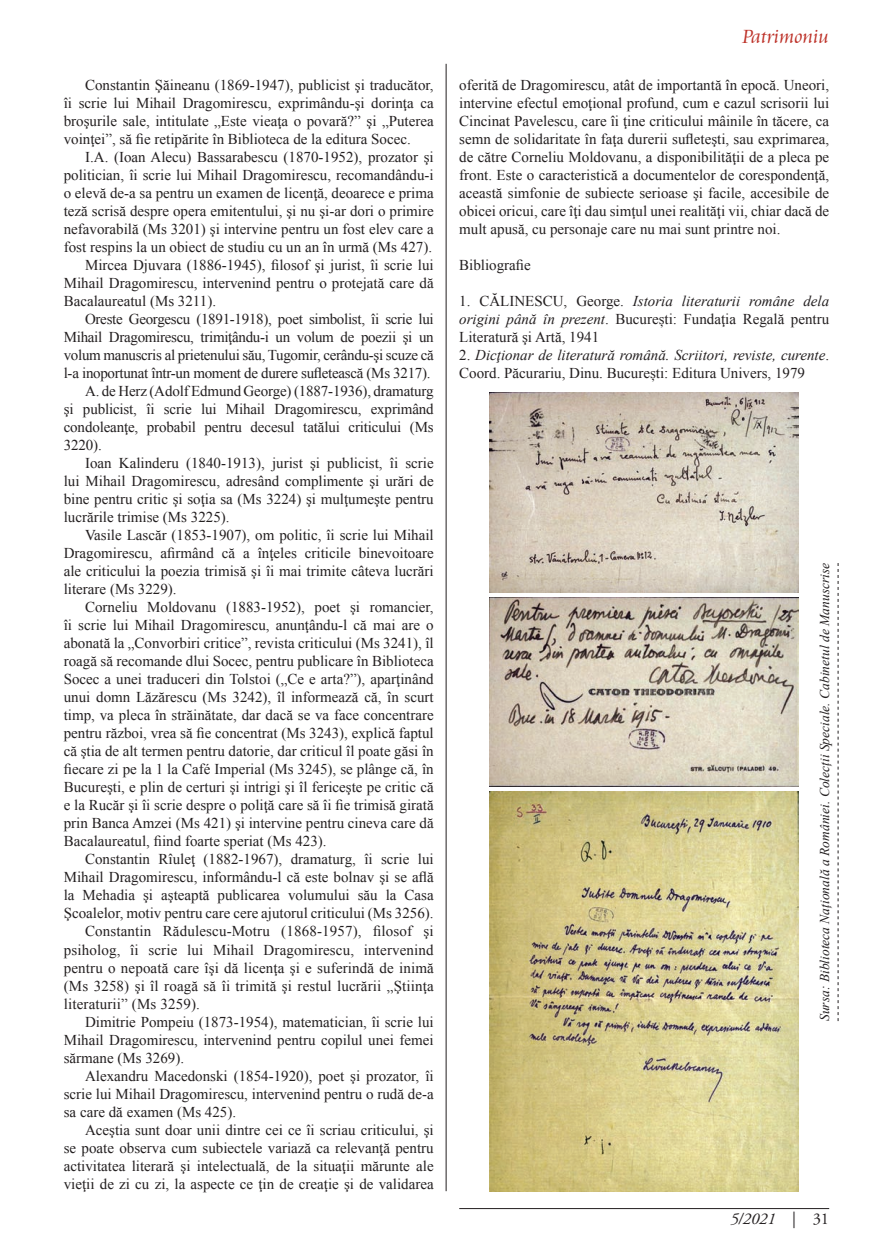
<style>
.page{position:relative;width:893px;height:1255px;background:#fff}
.page>*{position:absolute;margin:0;border:0;box-sizing:border-box;transform-origin:0 0}
.t1{font:300 21px "Cataneo BT";color:#bd3128}
.t2{font:italic 16.5px "Adobe Garamond Pro";color:#231f20}
.t3{font:15px/18px "Times New Roman";color:#231f20;text-align:justify}
.t4{font:15px "Times New Roman";letter-spacing:-.02em;color:#231f20}
.t5{font:italic 13.5px "Times New Roman";color:#231f20}
.s1{font-style:italic}
.s2{font-style:normal}
</style>
<div class="page">
<hr style="left:459px;top:1208px;width:370px;height:1px;background:#231f20">
<hr style="left:446px;top:64px;width:1px;height:1127px;background:#231f20">
<img style="left:490px;top:393px;width:309px;height:199px">
<img style="left:490px;top:791px;width:309px;height:400px">
<img style="left:490px;top:597px;width:309px;height:189px">
<svg style="left:838px;top:563px;width:1px;height:458px"></svg>
<p class="t3" style="left:64px;top:76px;width:371px;text-indent:21px">Constantin Şăineanu (1869-1947), publicist şi traducător, îi scrie lui Mihail Dragomirescu, exprimându-şi dorinţa ca broşurile sale, intitulate „Este vieaţa o povară?” şi „Puterea voinţei”, să fie retipărite în Biblioteca de la editura Socec.</p>
<p class="t3" style="left:85px;top:148px;width:350px">I.A. (Ioan Alecu) Bassarabescu (1870-1952), prozator şi</p>
<p class="t3" style="left:64px;top:166px;width:371px">politician, îi scrie lui Mihail Dragomirescu, recomandându-i</p>
<p class="t3" style="left:64px;top:184px;width:371px">o elevă de-a sa pentru un examen de licenţă, deoarece e prima</p>
<p class="t3" style="left:64px;top:202px;width:371px">teză scrisă despre opera emitentului, şi nu şi-ar dori o primire</p>
<p class="t3" style="left:64px;top:220px;width:371px">nefavorabilă (Ms 3201) şi intervine pentru un fost elev care a</p>
<p class="t3" style="left:64px;top:238px;width:370px">fost respins la un obiect de studiu cu un an în urmă (Ms 427).</p>
<p class="t3" style="left:85px;top:256px;width:350px">Mircea Djuvara (1886-1945), filosof şi jurist, îi scrie lui</p>
<p class="t3" style="left:64px;top:274px;width:371px">Mihail Dragomirescu, intervenind pentru o protejată care dă</p>
<p class="t3" style="left:64px;top:292px;width:154px">Bacalaureatul (Ms 3211).</p>
<p class="t4" style="left:85px;top:309px;width:350px">Oreste Georgescu (1891-1918), poet simbolist, îi scrie lui</p>
<p class="t4" style="left:64px;top:327px;width:371px">Mihail Dragomirescu, trimiţându-i un volum de poezii şi un</p>
<p class="t4" style="left:64px;top:345px;width:371px">volum manuscris al prietenului său, Tugomir, cerându-şi scuze că</p>
<p class="t4" style="left:64px;top:363px;width:368px">l-a inoportunat într-un moment de durere sufletească (Ms 3217).</p>
<p class="t3" style="left:85px;top:382px;width:350px">A. de Herz (Adolf Edmund George) (1887-1936), dramaturg</p>
<p class="t3" style="left:64px;top:400px;width:371px">şi publicist, îi scrie lui Mihail Dragomirescu, exprimând</p>
<p class="t3" style="left:64px;top:418px;width:371px">condoleanţe, probabil pentru decesul tatălui criticului (Ms</p>
<p class="t3" style="left:64px;top:436px;width:39px">3220).</p>
<p class="t3" style="left:85px;top:454px;width:350px">Ioan Kalinderu (1840-1913), jurist şi publicist, îi scrie</p>
<p class="t3" style="left:64px;top:472px;width:371px">lui Mihail Dragomirescu, adresând complimente şi urări de</p>
<p class="t3" style="left:64px;top:490px;width:371px">bine pentru critic şi soţia sa (Ms 3224) şi mulţumeşte pentru</p>
<p class="t3" style="left:64px;top:508px;width:167px">lucrările trimise (Ms 3225).</p>
<p class="t3" style="left:85px;top:526px;width:350px">Vasile Lascăr (1853-1907), om politic, îi scrie lui Mihail</p>
<p class="t3" style="left:64px;top:544px;width:371px">Dragomirescu, afirmând că a înţeles criticile binevoitoare</p>
<p class="t3" style="left:64px;top:562px;width:371px">ale criticului la poezia trimisă şi îi mai trimite câteva lucrări</p>
<p class="t3" style="left:64px;top:580px;width:114px">literare (Ms 3229).</p>
<p class="t3" style="left:85px;top:598px;width:350px">Corneliu Moldovanu (1883-1952), poet şi romancier,</p>
<p class="t3" style="left:64px;top:616px;width:371px">îi scrie lui Mihail Dragomirescu, anunţându-l că mai are o</p>
<p class="t3" style="left:64px;top:634px;width:371px">abonată la „Convorbiri critice”, revista criticului (Ms 3241), îl</p>
<p class="t3" style="left:64px;top:652px;width:371px">roagă să recomande dlui Socec, pentru publicare în Biblioteca</p>
<p class="t3" style="left:64px;top:670px;width:371px">Socec a unei traduceri din Tolstoi („Ce e arta?”), aparţinând</p>
<p class="t3" style="left:64px;top:688px;width:371px">unui domn Lăzărescu (Ms 3242), îl informează că, în scurt</p>
<p class="t3" style="left:64px;top:706px;width:371px">timp, va pleca în străinătate, dar dacă se va face concentrare</p>
<p class="t3" style="left:64px;top:724px;width:371px">pentru război, vrea să fie concentrat (Ms 3243), explică faptul</p>
<p class="t3" style="left:64px;top:742px;width:371px">că ştia de alt termen pentru datorie, dar criticul îl poate găsi în</p>
<p class="t3" style="left:64px;top:760px;width:371px">fiecare zi pe la 1 la Café Imperial (Ms 3245), se plânge că, în</p>
<p class="t3" style="left:64px;top:778px;width:371px">Bucureşti, e plin de certuri şi intrigi şi îl fericeşte pe critic că</p>
<p class="t3" style="left:64px;top:796px;width:371px">e la Rucăr şi îi scrie despre o poliţă care să îi fie trimisă girată</p>
<p class="t3" style="left:64px;top:814px;width:371px">prin Banca Amzei (Ms 421) şi intervine pentru cineva care dă</p>
<p class="t3" style="left:64px;top:832px;width:264px">Bacalaureatul, fiind foarte speriat (Ms 423).</p>
<p class="t3" style="left:85px;top:850px;width:350px">Constantin Rîuleţ (1882-1967), dramaturg, îi scrie lui</p>
<p class="t3" style="left:64px;top:868px;width:371px">Mihail Dragomirescu, informându-l că este bolnav şi se află</p>
<p class="t3" style="left:64px;top:886px;width:371px">la Mehadia şi aşteaptă publicarea volumului său la Casa</p>
<p class="t3" style="left:64px;top:904px;width:371px">Şcoalelor, motiv pentru care cere ajutorul criticului (Ms 3256).</p>
<p class="t3" style="left:85px;top:922px;width:350px">Constantin Rădulescu-Motru (1868-1957), filosof şi</p>
<p class="t3" style="left:64px;top:940px;width:371px">psiholog, îi scrie lui Mihail Dragomirescu, intervenind</p>
<p class="t3" style="left:64px;top:958px;width:372px">pentru o nepoată care îşi dă licenţa şi e suferindă de inimă</p>
<p class="t3" style="left:64px;top:976px;width:371px">(Ms 3258) şi îl roagă să îi trimită şi restul lucrării „Ştiinţa</p>
<p class="t3" style="left:64px;top:994px;width:138px">literaturii” (Ms 3259).</p>
<p class="t3" style="left:85px;top:1012px;width:350px">Dimitrie Pompeiu (1873-1954), matematician, îi scrie lui</p>
<p class="t3" style="left:64px;top:1030px;width:371px">Mihail Dragomirescu, intervenind pentru copilul unei femei</p>
<p class="t3" style="left:64px;top:1048px;width:122px">sărmane (Ms 3269).</p>
<p class="t3" style="left:85px;top:1066px;width:350px">Alexandru Macedonski (1854-1920), poet şi prozator, îi</p>
<p class="t3" style="left:64px;top:1084px;width:371px">scrie lui Mihail Dragomirescu, intervenind pentru o rudă de-a</p>
<p class="t3" style="left:64px;top:1102px;width:174px">sa care dă examen (Ms 425).</p>
<p class="t3" style="left:85px;top:1120px;width:350px">Aceştia sunt doar unii dintre cei ce îi scriau criticului, şi</p>
<p class="t3" style="left:64px;top:1138px;width:371px">se poate observa cum subiectele variază ca relevanţă pentru</p>
<p class="t3" style="left:64px;top:1156px;width:371px">activitatea literară şi intelectuală, de la situaţii mărunte ale</p>
<p class="t3" style="left:64px;top:1174px;width:371px">vieţii de zi cu zi, la aspecte ce ţin de creaţie şi de validarea</p>
<h1 class="t1" style="left:742px;top:23px;width:88px">Patrimoniu</h1>
<p class="t3" style="left:459px;top:76px;width:371px">oferită de Dragomirescu, atât de importantă în epocă. Uneori, intervine efectul emoţional profund, cum e cazul scrisorii lui Cincinat Pavelescu, care îi ţine criticului mâinile în tăcere, ca semn de solidaritate în faţa durerii sufleteşti, sau exprimarea, de către Corneliu Moldovanu, a disponibilităţii de a pleca pe front. Este o caracteristică a documentelor de corespondenţă, această simfonie de subiecte serioase şi facile, accesibile de obicei oricui, care îţi dau simţul unei realităţi vii, chiar dacă de mult apusă, cu personaje care nu mai sunt printre noi.</p>
<p class="t3" style="left:459px;top:256px;width:73px">Bibliografie</p>
<p class="t3" style="left:459px;top:292px;width:371px">1. CĂLINESCU, George. <span class="s1">Istoria literaturii române dela origini până în prezent</span>. București: Fundaţia Regală pentru Literatură şi Artă, 1941</p>
<p class="t3" style="left:459px;top:346px;width:371px">2. <span class="s1">Dicţionar de literatură română. Scriitori, reviste, curente</span>.<br>Coord. Păcurariu, Dinu. București: Editura Univers, 1979</p>
<p class="t5" style="left:815px;top:1021px;width:459px;rotate:-90deg">Sursa: Biblioteca Națională a României. Colecții Speciale. Cabinetul de Manuscrise</p>
<p class="t2" style="left:730px;top:1209px;width:100px">5/2021 <span class="s2">| 31</span></p>
</div>
